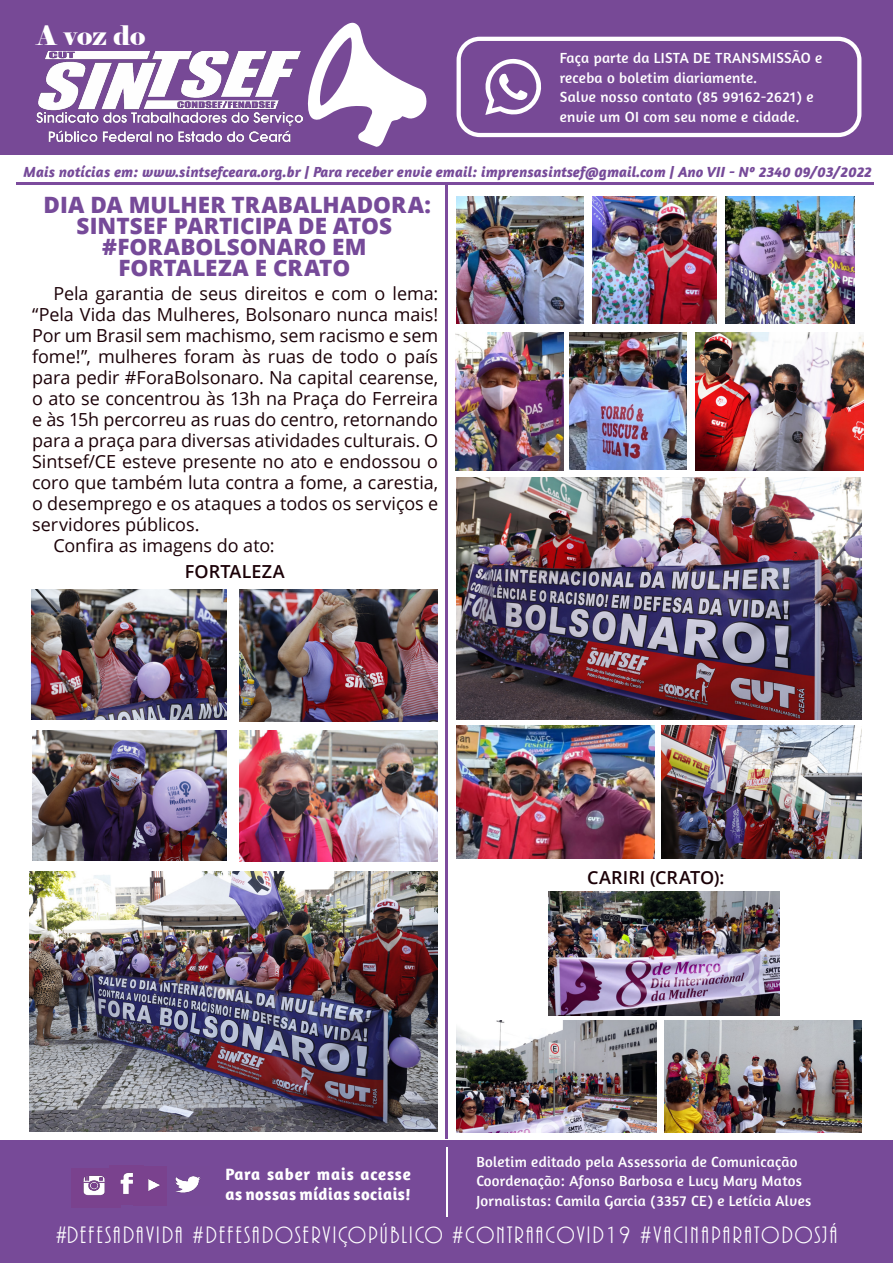
<style>
.page{position:relative;width:893px;height:1263px;background:#fff}
.page>*{position:absolute;margin:0;border:0;box-sizing:border-box;transform-origin:0 0}
.t1{font:26.85px "Elephant";color:#fff}
.t2{font:24.6px "ARBONNIE";letter-spacing:.09em;color:#fff}
.t3{font:800 22.5px/21px "Open Sans";color:#764a99;text-align:center}
.t4{font:18px/21px "Open Sans";letter-spacing:-.005em;color:#1b0107;text-align:justify}
.t5{font:600 18px "Open Sans";letter-spacing:.005em;color:#1b0107}
.t6{font:700 16.8px/20.1px "Amaranth";letter-spacing:.03em;color:#fff}
.t7{font:15px/19.5px "Amaranth";letter-spacing:.02em;color:#fff}
.t8{font:italic 700 15px "Amaranth";letter-spacing:.01em;color:#764a99}
</style>
<div class="page">
<div style="left:0;top:0;width:893px;height:154px;background:#774996"></div>
<svg style="left:307px;top:22px;width:120px;height:125px"></svg>
<div style="left:0;top:1140px;width:893px;height:123px;background:#774a98"></div>
<img style="left:37px;top:51px;width:265px;height:90px">
<hr style="left:16px;top:182px;width:858px;height:2px;background:#7c4b9d">
<hr style="left:446px;top:183px;width:2px;height:956px;background:#7c4b9d">
<hr style="left:446px;top:1147px;width:2px;height:70px;background:#fff">
<img style="left:83px;top:1175px;width:22px;height:21px">
<img style="left:120px;top:1172px;width:13px;height:23px">
<img style="left:148px;top:1179px;width:13px;height:13px">
<img style="left:175px;top:1176px;width:26px;height:17px">
<div style="left:457px;top:37px;width:404px;height:100px;border:4px solid #fff;border-radius:21px"></div>
<svg style="left:485px;top:59px;width:56px;height:56px"></svg>
<img style="left:30px;top:871px;width:407px;height:260px">
<img style="left:31px;top:590px;width:196px;height:130px">
<img style="left:240px;top:590px;width:197px;height:131px">
<img style="left:32px;top:731px;width:195px;height:129px">
<img style="left:661px;top:725px;width:200px;height:133px">
<img style="left:549px;top:891px;width:230px;height:124px">
<img style="left:665px;top:1020px;width:196px;height:112px">
<img style="left:457px;top:1020px;width:200px;height:112px">
<img style="left:457px;top:196px;width:127px;height:128px">
<img style="left:593px;top:196px;width:123px;height:128px">
<img style="left:725px;top:196px;width:129px;height:128px">
<img style="left:455px;top:333px;width:108px;height:137px">
<img style="left:569px;top:333px;width:118px;height:136px">
<img style="left:457px;top:477px;width:404px;height:242px">
<img style="left:695px;top:333px;width:168px;height:137px">
<img style="left:240px;top:731px;width:198px;height:130px">
<img style="left:457px;top:725px;width:198px;height:133px">
<p class="t1" style="left:37px;top:18px;width:110px">A voz do</p>
<p class="t7" style="left:560px;top:48px;width:264px">Faça parte da LISTA DE TRANSMISSÃO e receba o boletim diariamente.</p>
<p class="t7" style="left:560px;top:87px;width:255px">Salve nosso contato (85 99162-2621) e envie um OI com seu nome e cidade.</p>
<p class="t8" style="left:23px;top:163px;width:850px">Mais notícias em: www.sintsefceara.org.br | Para receber envie email: imprensasintsef@gmail.com | Ano VII - Nº 2340 09/03/2022</p>
<p class="t3" style="left:44px;top:193px;width:389px">DIA DA MULHER TRABALHADORA:</p>
<p class="t3" style="left:76px;top:214px;width:317px">SINTSEF PARTICIPA DE ATOS #FORABOLSONARO EM</p>
<p class="t3" style="left:118px;top:256px;width:234px">FORTALEZA E CRATO</p>
<p class="t4" style="left:32px;top:282px;width:407px;text-indent:21px">Pela garantia de seus direitos e com o lema: “Pela Vida das Mulheres, Bolsonaro nunca mais!<br>Por um Brasil sem machismo, sem racismo e sem fome!”, mulheres foram às ruas de todo o país para pedir #ForaBolsonaro. Na capital cearense, o ato se concentrou às 13h na Praça do Ferreira e às 15h percorreu as ruas do centro, retornando para a praça para diversas atividades culturais. O Sintsef/CE esteve presente no ato e endossou o coro que também luta contra a fome, a carestia, o desemprego e os ataques a todos os serviços e servidores públicos.</p>
<p class="t4" style="left:53px;top:534px;width:223px">Confira as imagens do ato:</p>
<p class="t5" style="left:185px;top:559px;width:101px">FORTALEZA</p>
<p class="t5" style="left:587px;top:865px;width:139px">CARIRI (CRATO):</p>
<p class="t6" style="left:225px;top:1163px;width:187px">Para saber mais acesse as nossas mídias sociais!</p>
<p class="t7" style="left:476px;top:1151px;width:323px">Boletim editado pela Assessoria de Comunicação</p>
<p class="t7" style="left:476px;top:1171px;width:327px">Coordenação: Afonso Barbosa e Lucy Mary Matos</p>
<p class="t7" style="left:476px;top:1190px;width:336px">Jornalistas: Camila Garcia (3357 CE) e Letícia Alves</p>
<p class="t2" style="left:56px;top:1222px;width:783px">#DEFESADAVIDA #DEFESADOSERVIÇOPÚBLICO #CONTRAACOVID19 #VACINAPARATODOSJÁ</p>
</div>
